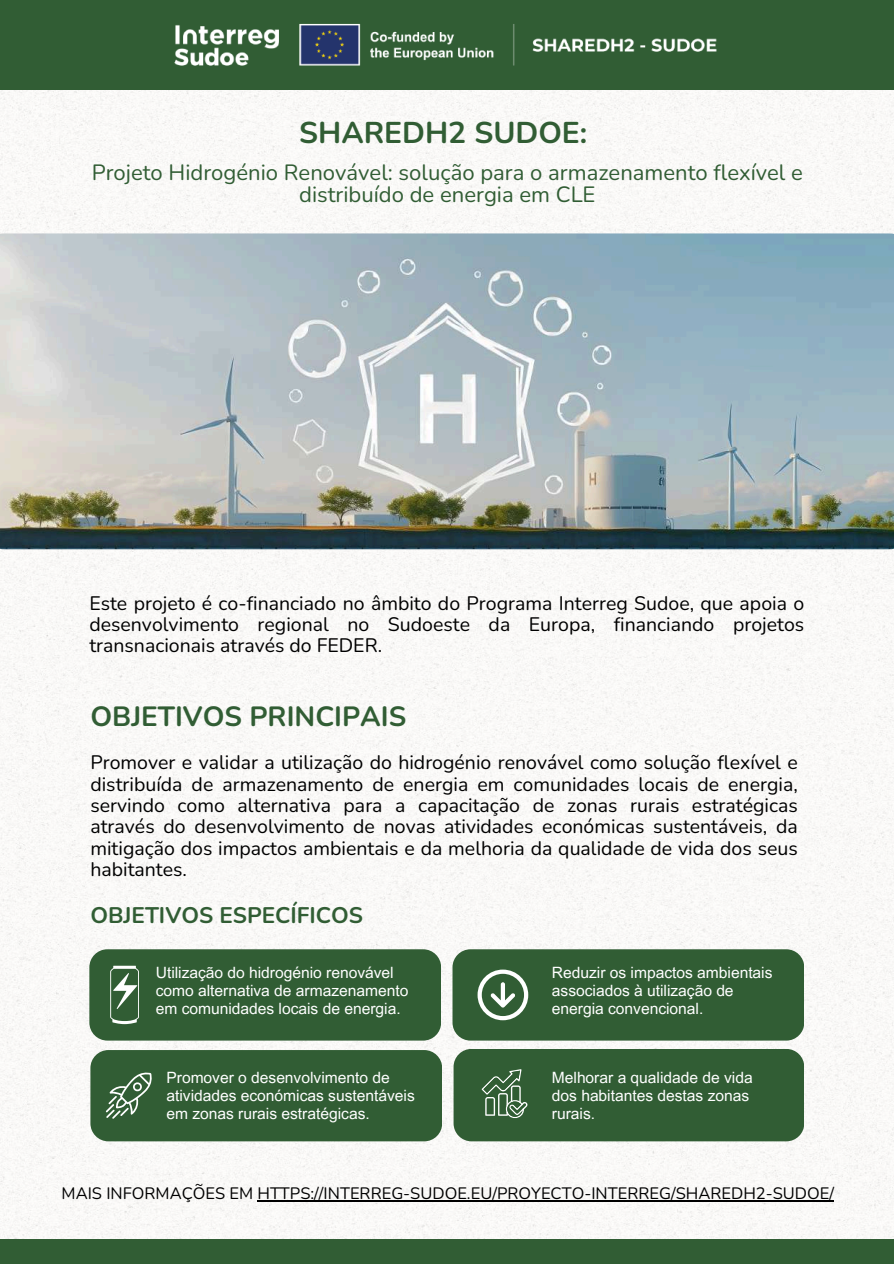
<style>
.page{position:relative;width:894px;height:1264px;background:#fff}
.page>*{position:absolute;margin:0;border:0;box-sizing:border-box;transform-origin:0 0}
.t1{font:700 30px "Nunito";color:#315d34}
.t2{font:700 27.75px "Nunito";color:#315d34}
.t3{font:700 22.5px "Nunito";color:#315d34}
.t4{font:22.05px/21.3px "Nunito";color:#315d34;text-align:center}
.t5{font:19.5px/21.3px "Nunito";color:#000;text-align:justify}
.t6{font:16.5px "Nunito";color:#000}
.t7{font:15.6px/18px "Arial MT Pro";color:#fff}
</style>
<div class="page">
<img style="left:0;top:89px;width:893px;height:1149px">
<img style="left:0;top:233px;width:893px;height:316px">
<div style="left:89px;top:949px;width:352px;height:91px;background:#315d34;border-radius:18px"></div>
<div style="left:0;top:0;width:893px;height:89px;background:#315d34"></div>
<div style="left:0;top:1238px;width:893px;height:25px;background:#315d34"></div>
<img style="left:174px;top:23px;width:543px;height:43px">
<div style="left:90px;top:1050px;width:352px;height:91px;background:#315d34;border-radius:18px"></div>
<div style="left:452px;top:949px;width:352px;height:91px;background:#315d34;border-radius:18px"></div>
<div style="left:453px;top:1048px;width:351px;height:93px;background:#315d34;border-radius:18px"></div>
<svg style="left:106px;top:1072px;width:46px;height:46px"></svg>
<svg style="left:481px;top:1069px;width:46px;height:49px"></svg>
<svg style="left:477px;top:969px;width:51px;height:51px"></svg>
<svg style="left:110px;top:965px;width:29px;height:59px"></svg>
<hr style="left:257px;top:1199px;width:576px;height:2px;background:#000">
<h1 class="t1" style="left:299px;top:112px;width:289px">SHAREDH2 SUDOE:</h1>
<p class="t4" style="left:92px;top:162px;width:712px">Projeto Hidrogénio Renovável: solução para o armazenamento flexível e distribuído de energia em CLE</p>
<p class="t5" style="left:89px;top:592px;width:716px">Este projeto é co-financiado no âmbito do Programa Interreg Sudoe, que apoia o desenvolvimento regional no Sudoeste da Europa, financiando projetos transnacionais através do FEDER.</p>
<h2 class="t2" style="left:90px;top:698px;width:317px">OBJETIVOS PRINCIPAIS</h2>
<p class="t5" style="left:90px;top:752px;width:708px">Promover e validar a utilização do hidrogénio renovável como solução flexível e distribuída de armazenamento de energia em comunidades locais de energia, servindo como alternativa para a capacitação de zonas rurais estratégicas através do desenvolvimento de novas atividades económicas sustentáveis, da mitigação dos impactos ambientais e da melhoria da qualidade de vida dos seus habitantes.</p>
<p class="t3" style="left:90px;top:900px;width:274px">OBJETIVOS ESPECÍFICOS</p>
<p class="t7" style="left:156px;top:965px;width:254px">Utilização do hidrogénio renovável como alternativa de armazenamento em comunidades locais de energia.</p>
<p class="t7" style="left:166px;top:1070px;width:250px">Promover o desenvolvimento de atividades económicas sustentáveis em zonas rurais estratégicas.</p>
<p class="t7" style="left:551px;top:965px;width:222px">Reduzir os impactos ambientais associados à utilização de energia convencional.</p>
<p class="t7" style="left:551px;top:1070px;width:202px">Melhorar a qualidade de vida dos habitantes destas zonas rurais.</p>
<p class="t6" style="left:62px;top:1182px;width:773px">MAIS INFORMAÇÕES EM HTTPS://INTERREG-SUDOE.EU/PROYECTO-INTERREG/SHAREDH2-SUDOE/</p>
</div>
